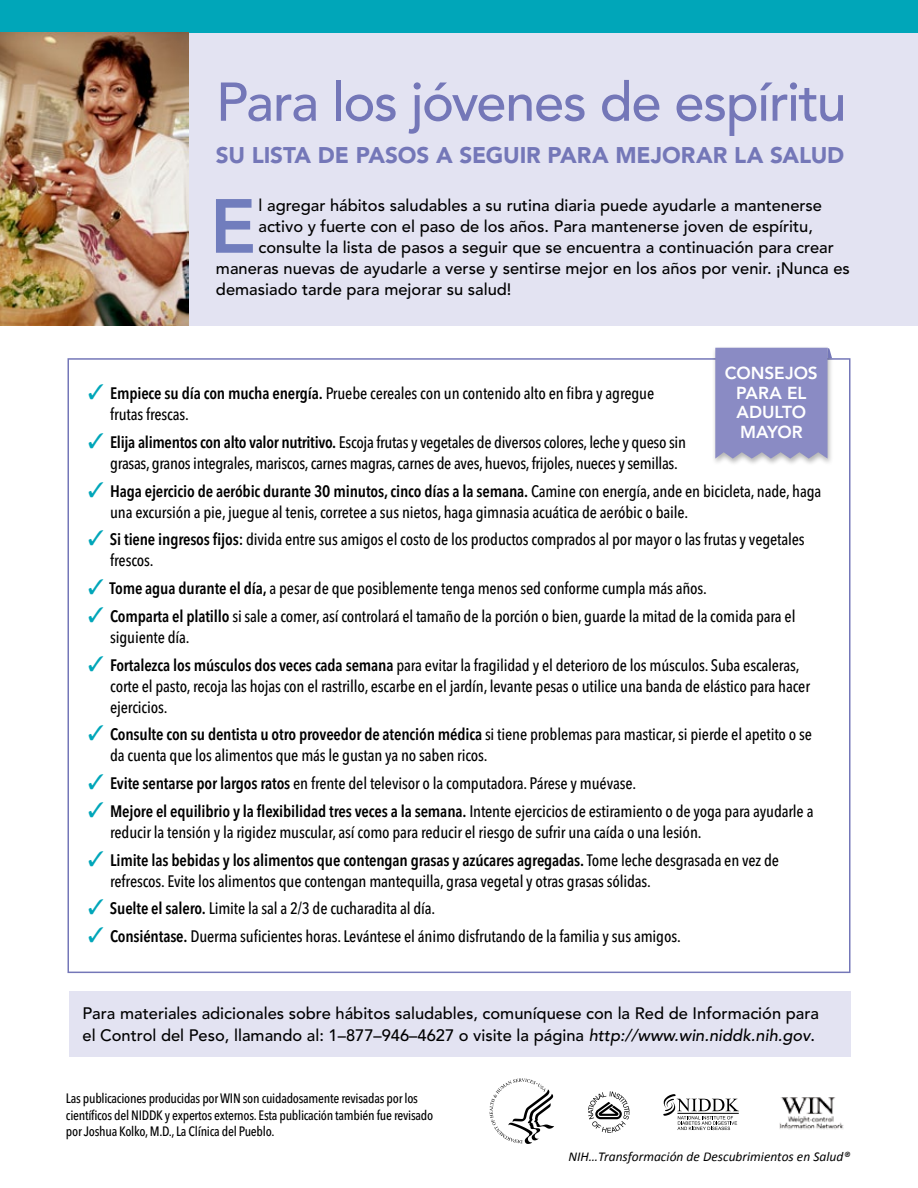
<style>
.page{position:relative;width:918px;height:1188px;background:#fff}
.page>*{position:absolute;margin:0;border:0;box-sizing:border-box;transform-origin:0 0}
.body{font:800 75.75px "Avenir LT Std";color:#717dbd}
.t1{font:500 54px "Avenir LT Std";letter-spacing:-.03em;color:#7477b8}
.t2{font:900 22.5px "Avenir LT Std";letter-spacing:-.005em;color:#7477b8}
.Head_1{font:800 17.25px/19.5px "Avenir LT Std";color:#fff;text-align:center}
.sidebar_blue_check_2{font:500 condensed 16.5px/21px "Avenir Next LT Pro";letter-spacing:-.01em;color:#000}
.body-2{font:500 16.5px/21.6px "Avenir LT Std";color:#000}
.disclaimer{font:500 condensed 13.5px/16.5px "Avenir Next LT Pro";letter-spacing:-.02em;color:#000}
.t3{font:italic 13.5px "Calibri";color:#000}
.s1{color:#00a6b9}
.s2{font-weight:600}
.s3{font-style:italic}
.s4{font-family:"Avenir LT Std";font-stretch:normal}
</style>
<div class="page">
<div style="left:0;top:33px;width:918px;height:292px;background:#e3e3f2"></div>
<div style="left:0;top:0;width:918px;height:33px;background:#00a6b9"></div>
<div style="left:69px;top:991px;width:781px;height:65px;background:#e3e3f2"></div>
<img style="left:0;top:33px;width:189px;height:292px">
<div style="left:712px;top:345px;width:122px;height:121px;background:#000;opacity:.3"></div>
<div style="left:828px;top:348px;width:22px;height:10px;background:#fff"></div>
<svg style="left:715px;top:348px;width:117px;height:111px;background:#8e8fc5"></svg>
<svg style="left:490px;top:1079px;width:64px;height:65px"></svg>
<svg style="left:588px;top:1091px;width:41px;height:42px"></svg>
<svg style="left:663px;top:1094px;width:76px;height:36px"></svg>
<img style="left:779px;top:1097px;width:65px;height:33px">
<p class="t1" style="left:216px;top:71px;width:632px">Para los jóvenes de espíritu</p>
<p class="t2" style="left:216px;top:141px;width:630px">SU LISTA DE PASOS A SEGUIR PARA MEJORAR LA SALUD</p>
<p class="body" style="left:210px;top:182px;width:48px">E</p>
<p class="body-2" style="left:259px;top:195px;width:565px">l agregar hábitos saludables a su rutina diaria puede ayudarle a mantenerse</p>
<p class="body-2" style="left:259px;top:216px;width:556px">activo y fuerte con el paso de los años. Para mantenerse joven de espíritu,</p>
<p class="body-2" style="left:259px;top:237px;width:577px">consulte la lista de pasos a seguir que se encuentra a continuación para crear</p>
<p class="body-2" style="left:216px;top:258px;width:635px">maneras nuevas de ayudarle a verse y sentirse mejor en los años por venir. ¡Nunca es</p>
<p class="body-2" style="left:216px;top:279px;width:297px">demasiado tarde para mejorar su salud!</p>
<h1 class="Head_1" style="left:725px;top:363px;width:94px">CONSEJOS<br>PARA EL<br>ADULTO<br>MAYOR</h1>
<p class="sidebar_blue_check_2" style="left:110px;top:383px;width:546px;text-indent:-22px"><span class="s1">✓</span> <span class="s2">Empiece su día con mucha energía.</span> Pruebe cereales con un contenido alto en fibra y agregue frutas frescas.</p>
<p class="sidebar_blue_check_2" style="left:110px;top:432px;width:577px;text-indent:-22px"><span class="s1">✓</span> <span class="s2">Elija alimentos con alto valor nutritivo.</span> Escoja frutas y vegetales de diversos colores, leche y queso sin grasas, granos integrales, mariscos, carnes magras, carnes de aves, huevos, frijoles, nueces y semillas.</p>
<p class="sidebar_blue_check_2" style="left:110px;top:480px;width:713px;text-indent:-22px"><span class="s1">✓</span> <span class="s2">Haga ejercicio de aeróbic durante 30 minutos, cinco días a la semana.</span> Camine con energía, ande en bicicleta, nade, haga una excursión a pie, juegue al tenis, corretee a sus nietos, haga gimnasia acuática de aeróbic o baile.</p>
<p class="sidebar_blue_check_2" style="left:110px;top:529px;width:696px;text-indent:-22px"><span class="s1">✓</span> <span class="s2">Si tiene ingresos fijos:</span> divida entre sus amigos el costo de los productos comprados al por mayor o las frutas y vegetales frescos.</p>
<p class="sidebar_blue_check_2" style="left:88px;top:578px;width:620px"><span class="s1">✓</span> <span class="s2">Tome agua durante el día,</span> a pesar de que posiblemente tenga menos sed conforme cumpla más años.</p>
<p class="sidebar_blue_check_2" style="left:110px;top:606px;width:687px;text-indent:-22px"><span class="s1">✓</span> <span class="s2">Comparta el platillo</span> si sale a comer, así controlará el tamaño de la porción o bien, guarde la mitad de la comida para el siguiente día.</p>
<p class="sidebar_blue_check_2" style="left:110px;top:654px;width:701px;text-indent:-22px"><span class="s1">✓</span> <span class="s2">Fortalezca los músculos dos veces cada semana</span> para evitar la fragilidad y el deterioro de los músculos. Suba escaleras, corte el pasto, recoja las hojas con el rastrillo, escarbe en el jardín, levante pesas o utilice una banda de elástico para hacer ejercicios.</p>
<p class="sidebar_blue_check_2" style="left:110px;top:724px;width:703px;text-indent:-22px"><span class="s1">✓</span> <span class="s2">Consulte con su dentista u otro proveedor de atención médica</span> si tiene problemas para masticar, si pierde el apetito o se da cuenta que los alimentos que más le gustan ya no saben ricos.</p>
<p class="sidebar_blue_check_2" style="left:88px;top:773px;width:550px"><span class="s1">✓</span> <span class="s2">Evite sentarse por largos ratos</span> en frente del televisor o la computadora. Párese y muévase.</p>
<p class="sidebar_blue_check_2" style="left:110px;top:801px;width:705px;text-indent:-22px"><span class="s1">✓</span> <span class="s2">Mejore el equilibrio y la flexibilidad tres veces a la semana.</span> Intente ejercicios de estiramiento o de yoga para ayudarle a reducir la tensión y la rigidez muscular, así como para reducir el riesgo de sufrir una caída o una lesión.</p>
<p class="sidebar_blue_check_2" style="left:110px;top:849px;width:671px;text-indent:-22px"><span class="s1">✓</span> <span class="s2">Limite las bebidas y los alimentos que contengan grasas y azúcares agregadas.</span> Tome leche desgrasada en vez de refrescos. Evite los alimentos que contengan mantequilla, grasa vegetal y otras grasas sólidas.</p>
<p class="sidebar_blue_check_2" style="left:88px;top:898px;width:349px"><span class="s1">✓</span> <span class="s2">Suelte el salero.</span> Limite la sal a 2/3 de cucharadita al día.</p>
<p class="sidebar_blue_check_2" style="left:88px;top:926px;width:594px"><span class="s1">✓</span> <span class="s2">Consiéntase.</span> Duerma suficientes horas. Levántese el ánimo disfrutando de la familia y sus amigos.</p>
<p class="body-2" style="left:83px;top:1003px;width:738px">Para materiales adicionales sobre hábitos saludables, comuníquese con la Red de Información para el Control del Peso, llamando al: 1–877–946–4627 o visite la página <span class="s3">http://www.win.niddk.nih.gov</span>.</p>
<p class="disclaimer" style="left:66px;top:1090px;width:369px">Las publicaciones producidas por WIN son cuidadosamente revisadas por los científicos del NIDDK y expertos externos. Esta publicación también fue revisado por Joshua Kolko, M.D., La Cl<span class="s4">í</span>nica del Pueblo.</p>
<p class="t3" style="left:568px;top:1147px;width:283px">NIH…Transformación de Descubrimientos en Salud®</p>
</div>
